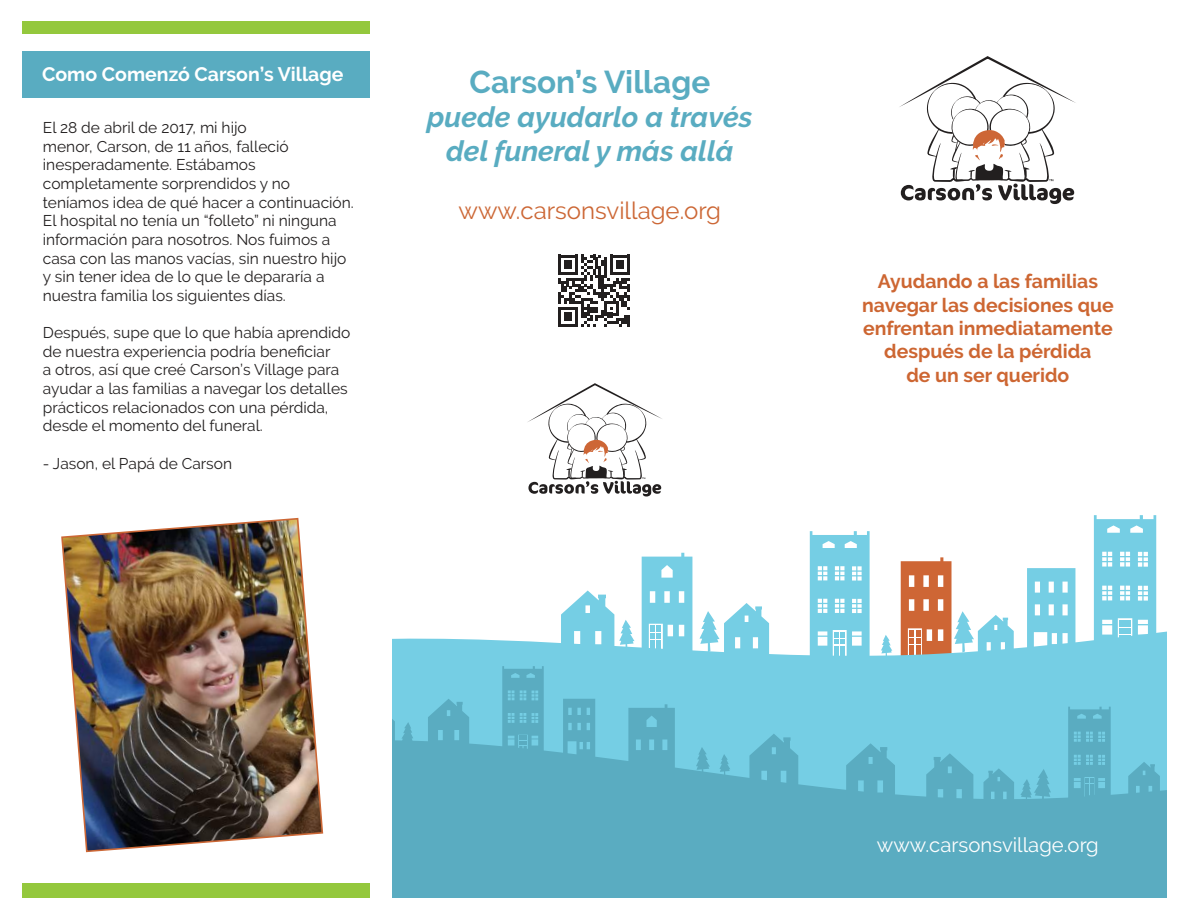
<style>
.page{position:relative;width:1188px;height:918px;background:#fff}
.page>*{position:absolute;margin:0;border:0;box-sizing:border-box;transform-origin:0 0}
.t1{font:700 31.5px "Raleway";color:#59acc1}
.t2{font:italic 700 28.5px/34.2px "Raleway";color:#59acc1;text-align:center}
.t3{font:24px "Raleway";color:#cc6735}
.t4{font:20.25px "Raleway";color:#fff}
.t5{font:700 19.5px/23.4px "Raleway";color:#cd6632;text-align:center}
.t6{font:700 19.5px "Raleway";color:#fff}
.t7{font:15.6px/18.6px "Raleway";color:#221f1f}
</style>
<div class="page">
<div style="left:0;top:21px;width:386px;height:876px;background:#94c83d"></div>
<div style="left:0;top:35px;width:370px;height:848px;background:#fff"></div>
<svg style="left:810px;top:531px;width:60px;height:99px;background:#8bd5e8"></svg>
<svg style="left:1094px;top:515px;width:62px;height:115px;background:#8dd6e8"></svg>
<svg style="left:642px;top:553px;width:50px;height:77px;background:#89d5e7"></svg>
<svg style="left:1027px;top:568px;width:48px;height:62px;background:#85d3e7"></svg>
<svg style="left:561px;top:591px;width:70px;height:39px"></svg>
<svg style="left:901px;top:557px;width:112px;height:73px"></svg>
<svg style="left:701px;top:603px;width:68px;height:27px"></svg>
<svg style="left:392px;top:630px;width:774px;height:36px;fill:#75cee4"></svg>
<svg style="left:392px;top:666px;width:774px;height:231px;background:#64b8ce"></svg>
<svg style="left:519px;top:736px;width:8px;height:9px"></svg>
<svg style="left:1068px;top:707px;width:43px;height:91px;background:#5eb1c6"></svg>
<svg style="left:899px;top:56px;width:177px;height:148px"></svg>
<img style="left:61px;top:517px;width:263px;height:336px">
<div style="left:0;top:51px;width:374px;height:47px;background:#59acc1"></div>
<div style="left:370px;top:0;width:21px;height:918px;background:#fff"></div>
<div style="left:0;top:0;width:22px;height:918px;background:#fff"></div>
<svg style="left:528px;top:383px;width:134px;height:114px"></svg>
<svg style="left:558px;top:255px;width:72px;height:72px"></svg>
<p class="t6" style="left:42px;top:67px;width:303px">Como Comenzó Carson’s Village</p>
<p class="t7" style="left:43px;top:120px;width:312px">El 28 de abril de 2017, mi hijo<br>menor, Carson, de 11 años, falleció inesperadamente. Estábamos completamente sorprendidos y no teníamos idea de qué hacer a continuación.<br>El hospital no tenía un “folleto” ni ninguna información para nosotros. Nos fuimos a casa con las manos vacías, sin nuestro hijo y sin tener idea de lo que le depararía a nuestra familia los siguientes días.</p>
<p class="t7" style="left:43px;top:325px;width:309px">Después, supe que lo que había aprendido de nuestra experiencia podría beneficiar<br>a otros, así que creé Carson’s Village para ayudar a las familias a navegar los detalles prácticos relacionados con una pérdida, desde el momento del funeral.</p>
<p class="t7" style="left:43px;top:455px;width:191px">- Jason, el Papá de Carson</p>
<h1 class="t1" style="left:469px;top:69px;width:242px">Carson’s Village</h1>
<h2 class="t2" style="left:427px;top:102px;width:327px">puede ayudarlo a través del funeral y más allá</h2>
<h3 class="t3" style="left:459px;top:201px;width:264px">www.carsonsvillage.org</h3>
<p class="t5" style="left:862px;top:272px;width:253px">Ayudando a las familias navegar las decisiones que enfrentan inmediatamente después de la pérdida<br>de un ser querido</p>
<p class="t4" style="left:877px;top:837px;width:223px">www.carsonsvillage.org</p>
</div>
